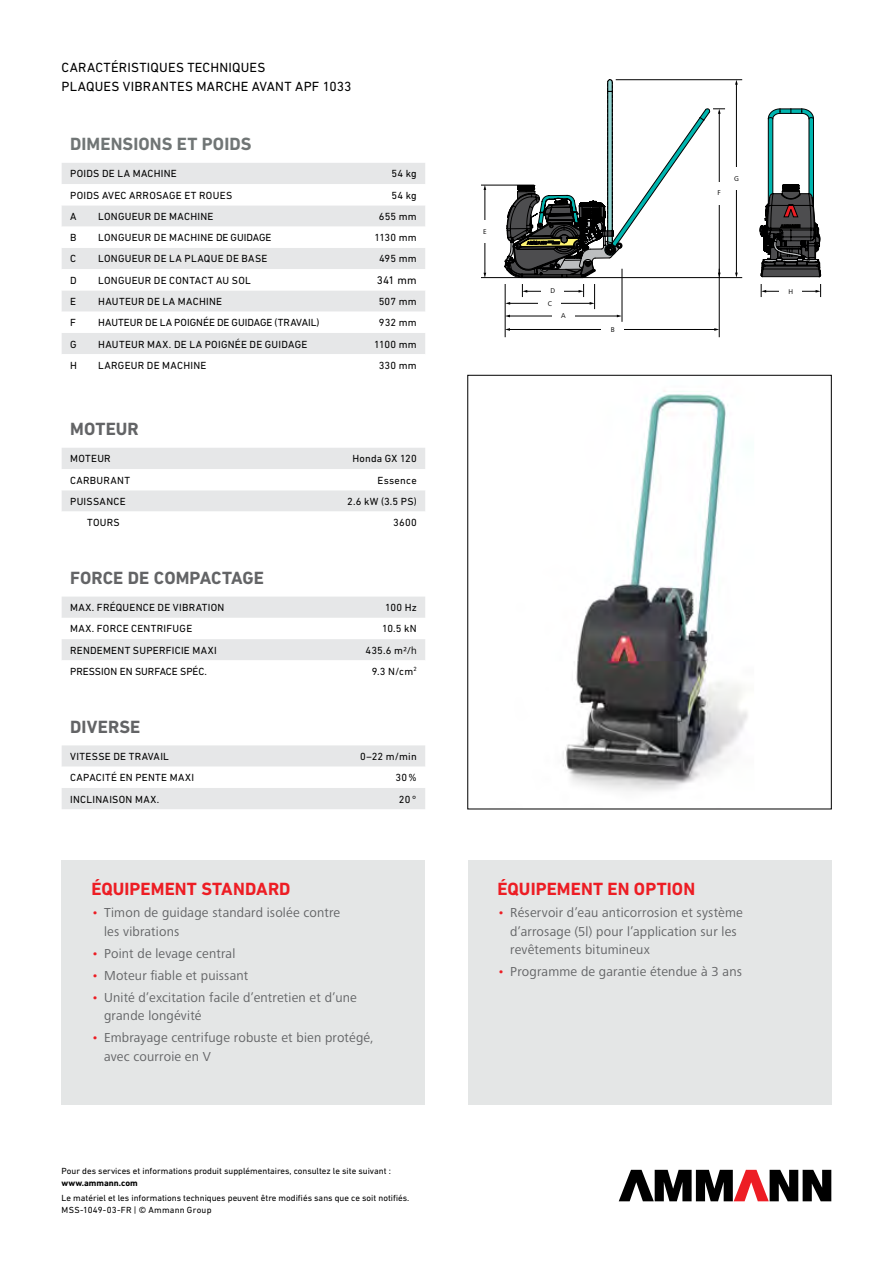
<style>
.page{position:relative;width:893px;height:1263px;background:#fff}
.page>*{position:absolute;margin:0;border:0;box-sizing:border-box;transform-origin:0 0}
.t1{font:700 18px "DIN Next LT Pro";letter-spacing:.005em;color:#ed1d24}
.t2{font:700 18px "DIN Next LT Pro";letter-spacing:.005em;color:#636466}
.t3{font:700 18px "DIN Next LT Pro";letter-spacing:.005em;color:#707575}
.t4{font:13.5px/18.8px "Frutiger Next LTW1 G";letter-spacing:.015em;color:#636466}
.t5{font:13.5px/18.8px "DIN Next LT Pro";letter-spacing:.015em;color:#000}
.t6{font:11.25px "DIN Next LT Pro";color:#000}
.t7{font:10.5px "DIN Next LT Pro";letter-spacing:.025em;color:#000}
.t8{font:10.5px "DIN Next LT Pro";color:#000}
.t9{font:9px/12px "DIN Next LT Pro";color:#000}
.t10{font:700 9px "DIN Next LT Pro";color:#000}
.t11{font:7.2px "Frutiger Next LTW1 G";color:#000}
.s1{font-family:"Frutiger Next LTW1 G"}
.s2{color:#ed1d24}
</style>
<div class="page">
<svg style="left:619px;top:1170px;width:212px;height:31px"></svg>
<div style="left:62px;top:860px;width:363px;height:245px;background:#e4e6e6"></div>
<div style="left:468px;top:860px;width:363px;height:245px;background:#e4e6e6"></div>
<svg style="left:62px;top:448px;width:363px;height:63px"></svg>
<svg style="left:62px;top:745px;width:363px;height:64px"></svg>
<svg style="left:62px;top:597px;width:363px;height:63px"></svg>
<svg style="left:760px;top:109px;width:61px;height:168px"></svg>
<hr style="left:509px;top:303px;width:81px;height:1px;background:#000">
<hr style="left:526px;top:291px;width:53px;height:1px;background:#000">
<hr style="left:765px;top:291px;width:51px;height:1px;background:#000">
<hr style="left:505px;top:284px;width:1px;height:53px;background:#000">
<svg style="left:522px;top:284px;width:5px;height:13px"></svg>
<hr style="left:736px;top:84px;width:1px;height:190px;background:#000">
<svg style="left:735px;top:80px;width:3px;height:5px"></svg>
<svg style="left:579px;top:284px;width:5px;height:13px"></svg>
<svg style="left:505px;top:80px;width:220px;height:197px"></svg>
<hr style="left:616px;top:79px;width:126px;height:1px;background:#000">
<div style="left:732px;top:168px;width:8px;height:22px;background:#fff"></div>
<div style="left:715px;top:182px;width:8px;height:22px;background:#fff"></div>
<div style="left:539px;top:299px;width:22px;height:8px;background:#fff"></div>
<hr style="left:509px;top:316px;width:109px;height:1px;background:#000">
<div style="left:552px;top:312px;width:22px;height:8px;background:#fff"></div>
<hr style="left:509px;top:329px;width:206px;height:1px;background:#000">
<svg style="left:505px;top:328px;width:5px;height:3px"></svg>
<svg style="left:714px;top:328px;width:5px;height:3px"></svg>
<div style="left:602px;top:326px;width:22px;height:7px;background:#fff"></div>
<div style="left:542px;top:287px;width:22px;height:8px;background:#fff"></div>
<svg style="left:761px;top:284px;width:5px;height:13px"></svg>
<svg style="left:816px;top:284px;width:5px;height:13px"></svg>
<div style="left:780px;top:287px;width:22px;height:8px;background:#fff"></div>
<hr style="left:481px;top:277px;width:261px;height:1px;background:#000">
<svg style="left:590px;top:284px;width:5px;height:25px"></svg>
<hr style="left:481px;top:185px;width:53px;height:1px;background:#000">
<hr style="left:485px;top:189px;width:1px;height:85px;background:#000">
<div style="left:481px;top:220px;width:8px;height:22px;background:#fff"></div>
<hr style="left:622px;top:269px;width:1px;height:53px;background:#000">
<hr style="left:719px;top:269px;width:1px;height:68px;background:#000">
<div style="left:62px;top:163px;width:363px;height:21px;background:#e6e7e8"></div>
<div style="left:62px;top:205px;width:363px;height:21px;background:#e6e7e8"></div>
<svg style="left:62px;top:248px;width:363px;height:106px;fill:#e6e7e8"></svg>
<img style="left:563px;top:391px;width:185px;height:400px">
<p class="t5" style="left:62px;top:58px;width:291px">CARACTÉRISTIQUES TECHNIQUES<br>PLAQUES VIBRANTES MARCHE AVANT APF 1033</p>
<h1 class="t3" style="left:70px;top:134px;width:183px">DIMENSIONS ET POIDS</h1>
<p class="t7" style="left:70px;top:168px;width:108px">POIDS DE LA MACHINE</p>
<p class="t7" style="left:391px;top:168px;width:27px">54 kg</p>
<p class="t7" style="left:70px;top:189px;width:164px">POIDS AVEC ARROSAGE ET ROUES</p>
<p class="t7" style="left:391px;top:189px;width:27px">54 kg</p>
<p class="t7" style="left:70px;top:210px;width:8px">A</p>
<p class="t7" style="left:98px;top:210px;width:117px">LONGUEUR DE MACHINE</p>
<p class="t7" style="left:379px;top:210px;width:39px">655 mm</p>
<p class="t7" style="left:70px;top:232px;width:8px">B</p>
<p class="t7" style="left:98px;top:232px;width:175px">LONGUEUR DE MACHINE DE GUIDAGE</p>
<p class="t7" style="left:374px;top:232px;width:44px">1130 mm</p>
<p class="t7" style="left:70px;top:253px;width:7px">C</p>
<p class="t7" style="left:98px;top:253px;width:171px">LONGUEUR DE LA PLAQUE DE BASE</p>
<p class="t7" style="left:379px;top:253px;width:39px">495 mm</p>
<p class="t7" style="left:70px;top:274px;width:8px">D</p>
<p class="t7" style="left:98px;top:274px;width:154px">LONGUEUR DE CONTACT AU SOL</p>
<p class="t6" style="left:377px;top:274px;width:41px">341 mm</p>
<p class="t7" style="left:70px;top:295px;width:7px">E</p>
<p class="t7" style="left:98px;top:295px;width:125px">HAUTEUR DE LA MACHINE</p>
<p class="t7" style="left:379px;top:295px;width:39px">507 mm</p>
<p class="t7" style="left:70px;top:317px;width:7px">F</p>
<p class="t8" style="left:98px;top:317px;width:223px">HAUTEUR DE LA POIGNÉE DE GUIDAGE (TRAVAIL)</p>
<p class="t7" style="left:379px;top:317px;width:39px">932 mm</p>
<p class="t7" style="left:70px;top:338px;width:8px">G</p>
<p class="t7" style="left:98px;top:338px;width:211px">HAUTEUR MAX. DE LA POIGNÉE DE GUIDAGE</p>
<p class="t7" style="left:374px;top:338px;width:44px">1100 mm</p>
<p class="t7" style="left:70px;top:359px;width:8px">H</p>
<p class="t7" style="left:98px;top:359px;width:110px">LARGEUR DE MACHINE</p>
<p class="t7" style="left:379px;top:359px;width:40px">330 mm</p>
<h1 class="t2" style="left:70px;top:419px;width:70px">MOTEUR</h1>
<p class="t7" style="left:70px;top:453px;width:42px">MOTEUR</p>
<p class="t7" style="left:352px;top:453px;width:66px">Honda GX 120</p>
<p class="t7" style="left:70px;top:474px;width:61px">CARBURANT</p>
<p class="t7" style="left:377px;top:474px;width:41px">Essence</p>
<p class="t7" style="left:70px;top:495px;width:57px">PUISSANCE</p>
<p class="t7" style="left:347px;top:495px;width:71px">2.6 kW (3.5 PS)</p>
<p class="t7" style="left:87px;top:516px;width:34px">TOURS</p>
<p class="t7" style="left:393px;top:516px;width:25px">3600</p>
<h1 class="t2" style="left:70px;top:567px;width:195px">FORCE DE COMPACTAGE</h1>
<p class="t7" style="left:70px;top:601px;width:156px">MAX. FRÉQUENCE DE VIBRATION</p>
<p class="t7" style="left:385px;top:601px;width:33px">100 Hz</p>
<p class="t7" style="left:70px;top:623px;width:124px">MAX. FORCE CENTRIFUGE</p>
<p class="t7" style="left:382px;top:623px;width:36px">10.5 kN</p>
<p class="t7" style="left:70px;top:644px;width:148px">RENDEMENT SUPERFICIE MAXI</p>
<p class="t7" style="left:365px;top:644px;width:53px">435.6 m<span class="s1">2/h</span></p>
<p class="t8" style="left:70px;top:665px;width:138px">PRESSION EN SURFACE SPÉC.</p>
<p class="t7" style="left:372px;top:665px;width:46px">9.3 N/cm<sup>2</sup></p>
<h1 class="t2" style="left:70px;top:716px;width:72px">DIVERSE</h1>
<p class="t7" style="left:70px;top:750px;width:100px">VITESSE DE TRAVAIL</p>
<p class="t7" style="left:360px;top:750px;width:58px">0–22 m/min</p>
<p class="t7" style="left:70px;top:772px;width:125px">CAPACITÉ EN PENTE MAXI</p>
<p class="t7" style="left:396px;top:772px;width:23px">30%</p>
<p class="t7" style="left:70px;top:793px;width:91px">INCLINAISON MAX.</p>
<p class="t7" style="left:399px;top:793px;width:19px">20°</p>
<h1 class="t1" style="left:91px;top:878px;width:201px">ÉQUIPEMENT STANDARD</h1>
<p class="t4" style="left:104px;top:903px;width:238px;text-indent:-13px"><span class="s2">•</span> Timon de guidage standard isolée contre les vibrations</p>
<p class="t4" style="left:91px;top:944px;width:145px"><span class="s2">•</span> Point de levage central</p>
<p class="t4" style="left:91px;top:966px;width:158px"><span class="s2">•</span> Moteur fiable et puissant</p>
<p class="t4" style="left:104px;top:988px;width:254px;text-indent:-13px"><span class="s2">•</span> Unité d’excitation facile d’entretien et d’une grande longévité</p>
<p class="t4" style="left:104px;top:1029px;width:271px;text-indent:-13px"><span class="s2">•</span> Embrayage centrifuge robuste et bien protégé, avec courroie en V</p>
<p class="t9" style="left:62px;top:1165px;width:331px">Pour des services et informations produit supplémentaires, consultez le site suivant :</p>
<p class="t10" style="left:62px;top:1178px;width:78px">www.ammann.com</p>
<p class="t9" style="left:62px;top:1192px;width:349px">Le matériel et les informations techniques peuvent être modifiés sans que ce soit notifiés.<br>MSS-1049-03-FR | © Ammann Group</p>
<p class="t11" style="left:483px;top:227px;width:5px">E</p>
<p class="t11" style="left:718px;top:189px;width:5px">F</p>
<p class="t11" style="left:734px;top:174px;width:6px">G</p>
<p class="t11" style="left:551px;top:287px;width:6px">D</p>
<p class="t11" style="left:788px;top:287px;width:6px">H</p>
<p class="t11" style="left:548px;top:299px;width:6px">C</p>
<p class="t11" style="left:561px;top:312px;width:6px">A</p>
<p class="t11" style="left:611px;top:325px;width:5px">B</p>
<h1 class="t1" style="left:497px;top:878px;width:199px">ÉQUIPEMENT EN OPTION</h1>
<p class="t4" style="left:510px;top:903px;width:234px;text-indent:-13px"><span class="s2">•</span> Réservoir d’eau anticorrosion et système d’arrosage (5l) pour l’application sur les revêtements bitumineux</p>
<p class="t4" style="left:497px;top:963px;width:246px"><span class="s2">•</span> Programme de garantie étendue à 3 ans</p>
</div>
